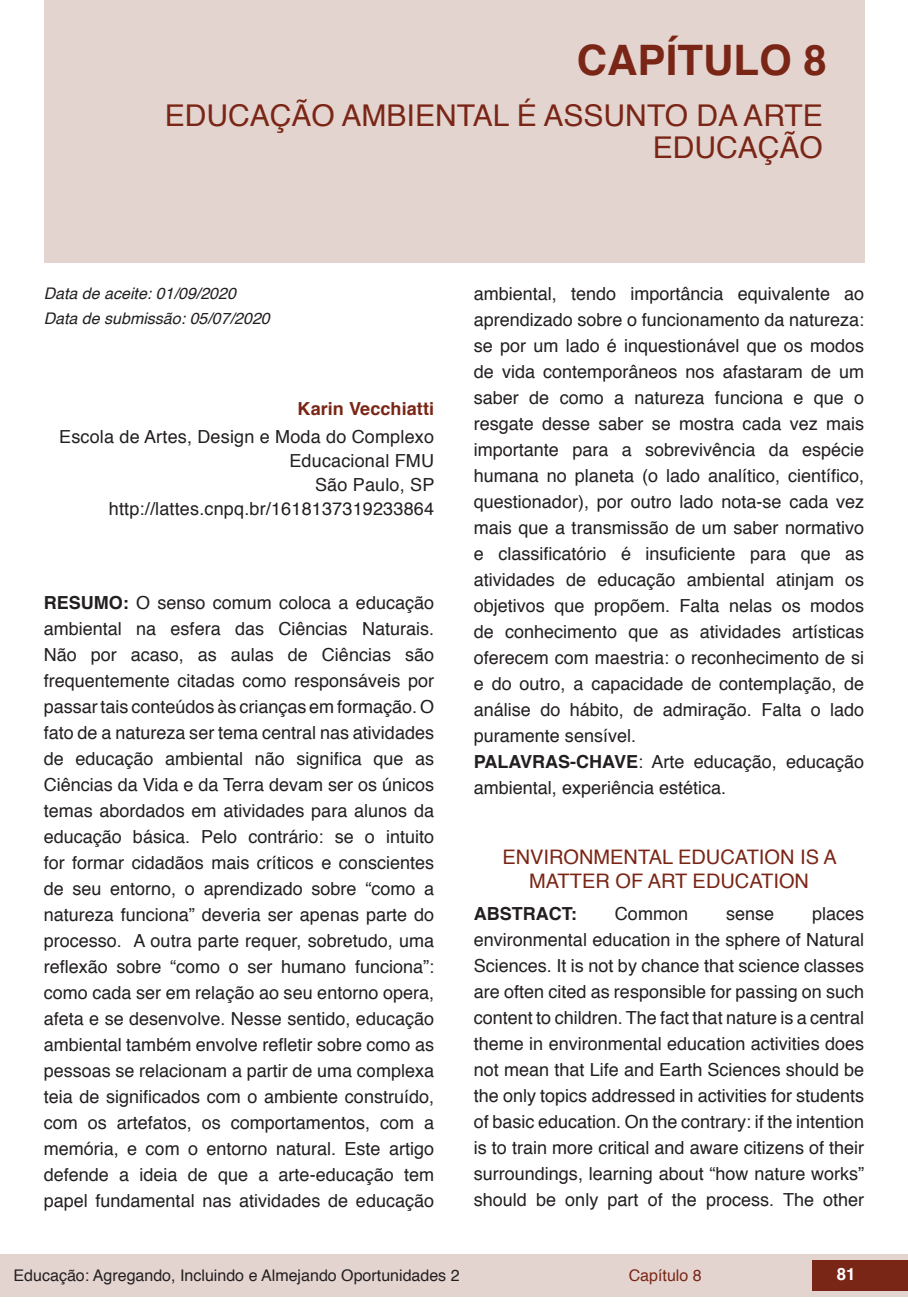
<style>
.page{position:relative;width:908px;height:1304px;background:#fff}
.page>*{position:absolute;margin:0;border:0;box-sizing:border-box;transform-origin:0 0}
.capítulos{font:700 42px "Helvetica";color:#7a2616}
.nome_artigos{font:30px/32px "Helvetica";color:#7a2616;text-align:right}
.título_Inglês{font:20px/24px "Helvetica";color:#7a2616;text-align:center}
.Resumos_e_PC_TXT{font:18px/26px "Helvetica";color:#231f20;text-align:justify}
.info_autores{font:18px/24px "Helvetica";letter-spacing:.01em;color:#231f20;text-align:right}
.nome_autores{font:700 18px "Helvetica";letter-spacing:.005em;color:#7a2616}
.Resumos_e_PC_TXT-2{font:700 18px "Helvetica";color:#231f20}
.t1{font:700 16.8px "Helvetica";color:#fff}
.t2{font:16px "Helvetica";color:#231f20}
.data{font:italic 16px "Helvetica";color:#231f20}
.t3{font:16px "Helvetica";color:#7a2616}
.s1{font-weight:700}
</style>
<div class="page">
<div style="left:0;top:1254px;width:906px;height:43px;background:#e4d4d0"></div>
<div style="left:812px;top:1261px;width:95px;height:30px;background:#7a2616"></div>
<div style="left:44px;top:0;width:819px;height:263px;background:#e4d4d0"></div>
<p class="capítulos" style="left:576px;top:26px;width:251px">CAPÍTULO 8</p>
<p class="nome_artigos" style="left:165px;top:101px;width:659px">EDUCAÇÃO AMBIENTAL É ASSUNTO DA ARTE<br>EDUCAÇÃO</p>
<p class="data" style="left:44px;top:280px;width:194px">Data de aceite: 01/09/2020</p>
<p class="data" style="left:44px;top:306px;width:227px">Data de submissão: 05/07/2020</p>
<p class="nome_autores" style="left:297px;top:395px;width:138px">Karin Vecchiatti</p>
<p class="info_autores" style="left:59px;top:425px;width:376px">Escola de Artes, Design e Moda do Complexo<br>Educacional FMU</p>
<p class="info_autores" style="left:315px;top:473px;width:121px">São Paulo, SP</p>
<p class="info_autores" style="left:109px;top:497px;width:326px">http://lattes.cnpq.br/1618137319233864</p>
<p class="Resumos_e_PC_TXT" style="left:44px;top:590px;width:392px"><span class="s1">RESUMO:</span> O senso comum coloca a educação ambiental na esfera das Ciências Naturais.<br>Não por acaso, as aulas de Ciências são frequentemente citadas como responsáveis por passar tais conteúdos às crianças em formação. O fato de a natureza ser tema central nas atividades de educação ambiental não significa que as Ciências da Vida e da Terra devam ser os únicos temas abordados em atividades para alunos da educação básica. Pelo contrário: se o intuito for formar cidadãos mais críticos e conscientes de seu entorno, o aprendizado sobre “como a natureza funciona” deveria ser apenas parte do processo. A outra parte requer, sobretudo, uma reflexão sobre “como o ser humano funciona”: como cada ser em relação ao seu entorno opera, afeta e se desenvolve. Nesse sentido, educação ambiental também envolve refletir sobre como as pessoas se relacionam a partir de uma complexa teia de significados com o ambiente construído, com os artefatos, os comportamentos, com a memória, e com o entorno natural. Este artigo defende a ideia de que a arte-educação tem papel fundamental nas atividades de educação</p>
<p class="Resumos_e_PC_TXT" style="left:473px;top:281px;width:392px">ambiental, tendo importância equivalente ao aprendizado sobre o funcionamento da natureza: se por um lado é inquestionável que os modos de vida contemporâneos nos afastaram de um saber de como a natureza funciona e que o resgate desse saber se mostra cada vez mais importante para a sobrevivência da espécie humana no planeta (o lado analítico, científico, questionador), por outro lado nota-se cada vez mais que a transmissão de um saber normativo e classificatório é insuficiente para que as atividades de educação ambiental atinjam os objetivos que propõem. Falta nelas os modos de conhecimento que as atividades artísticas oferecem com maestria: o reconhecimento de si e do outro, a capacidade de contemplação, de análise do hábito, de admiração. Falta o lado puramente sensível.</p>
<p class="Resumos_e_PC_TXT" style="left:473px;top:749px;width:392px"><span class="s1">PALAVRAS-CHAVE</span>: Arte educação, educação ambiental, experiência estética.</p>
<p class="título_Inglês" style="left:502px;top:846px;width:336px">ENVIRONMENTAL EDUCATION IS A<br>MATTER OF ART EDUCATION</p>
<p class="Resumos_e_PC_TXT-2" style="left:473px;top:899px;width:104px">ABSTRACT:</p>
<p class="Resumos_e_PC_TXT" style="left:614px;top:901px;width:75px">Common</p>
<p class="Resumos_e_PC_TXT" style="left:725px;top:901px;width:50px">sense</p>
<p class="Resumos_e_PC_TXT" style="left:473px;top:901px;width:392px;text-indent:338px">places environmental education in the sphere of Natural Sciences. It is not by chance that science classes are often cited as responsible for passing on such content to children. The fact that nature is a central theme in environmental education activities does not mean that Life and Earth Sciences should be the only topics addressed in activities for students of basic education. On the contrary: if the intention is to train more critical and aware citizens of their surroundings, learning about “how nature works” should be only part of the process. The other</p>
<p class="t2" style="left:14px;top:1263px;width:447px">Educação: Agregando, Incluindo e Almejando Oportunidades 2</p>
<p class="t3" style="left:628px;top:1263px;width:74px">Capítulo 8</p>
<p class="t1" style="left:836px;top:1261px;width:20px">81</p>
</div>
